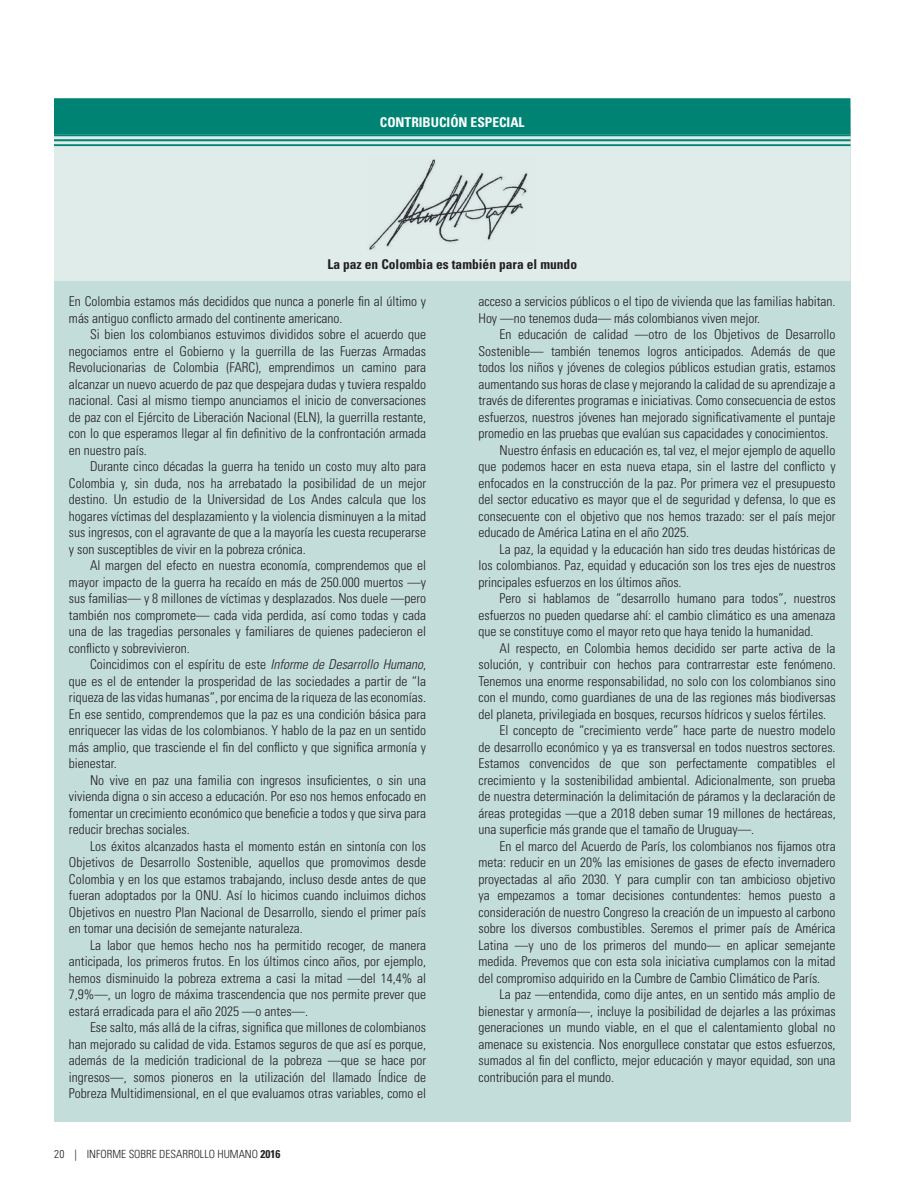
<style>
.page{position:relative;width:918px;height:1188px;background:#fff}
.page>*{position:absolute;margin:0;border:0;box-sizing:border-box;transform-origin:0 0}
.t1{font:300 condensed 13.5px/16.5px "Univers LT Std";color:#231f20;text-align:justify}
.t2{font:700 condensed 13.5px "Univers LT Std";color:#231f20}
.t3{font:700 condensed 13.5px "Univers LT Std";color:#fff}
.t4{font:300 condensed 11.25px "Univers LT Std";color:#231f20}
.s1{font-style:italic}
.s2{font-weight:700}
</style>
<div class="page">
<div style="left:54px;top:108px;width:796px;height:1014px;background:#c3ddda"></div>
<div style="left:54px;top:98px;width:796px;height:38px;background:#008373"></div>
<svg style="left:54px;top:136px;width:796px;height:8px;background:#cbe2df"></svg>
<hr style="left:54px;top:139px;width:796px;height:2px;background:#008373">
<hr style="left:54px;top:144px;width:796px;height:2px;background:#008373">
<div style="left:54px;top:146px;width:796px;height:113px;background:#dfecea"></div>
<div style="left:54px;top:254px;width:796px;height:27px;background:#dfecea"></div>
<img style="left:369px;top:159px;width:159px;height:91px">
<p class="t3" style="left:380px;top:114px;width:146px">CONTRIBUCIÓN ESPECIAL</p>
<p class="t2" style="left:327px;top:256px;width:251px">La paz en Colombia es también para el mundo</p>
<p class="t1" style="left:69px;top:293px;width:359px">En Colombia estamos más decididos que nunca a ponerle fin al último y más antiguo conflicto armado del continente americano.</p>
<p class="t1" style="left:69px;top:326px;width:359px;text-indent:21px">Si bien los colombianos estuvimos divididos sobre el acuerdo que negociamos entre el Gobierno y la guerrilla de las Fuerzas Armadas Revolucionarias de Colombia (FARC), emprendimos un camino para alcanzar un nuevo acuerdo de paz que despejara dudas y tuviera respaldo nacional. Casi al mismo tiempo anunciamos el inicio de conversaciones de paz con el Ejército de Liberación Nacional (ELN), la guerrilla restante, con lo que esperamos llegar al fin definitivo de la confrontación armada en nuestro país.</p>
<p class="t1" style="left:69px;top:458px;width:359px;text-indent:21px">Durante cinco décadas la guerra ha tenido un costo muy alto para Colombia y, sin duda, nos ha arrebatado la posibilidad de un mejor destino. Un estudio de la Universidad de Los Andes calcula que los hogares víctimas del desplazamiento y la violencia disminuyen a la mitad sus ingresos, con el agravante de que a la mayoría les cuesta recuperarse y son susceptibles de vivir en la pobreza crónica.</p>
<p class="t1" style="left:69px;top:557px;width:359px;text-indent:21px">Al margen del efecto en nuestra economía, comprendemos que el mayor impacto de la guerra ha recaído en más de 250.000 muertos —y sus familias— y 8 millones de víctimas y desplazados. Nos duele —pero también nos compromete— cada vida perdida, así como todas y cada una de las tragedias personales y familiares de quienes padecieron el conflicto y sobrevivieron.</p>
<p class="t1" style="left:69px;top:656px;width:359px;text-indent:21px">Coincidimos con el espíritu de este <span class="s1">Informe de Desarrollo Humano</span>, que es el de entender la prosperidad de las sociedades a partir de “la riqueza de las vidas humanas”, por encima de la riqueza de las economías.<br>En ese sentido, comprendemos que la paz es una condición básica para enriquecer las vidas de los colombianos. Y hablo de la paz en un sentido más amplio, que trasciende el fin del conflicto y que significa armonía y bienestar.</p>
<p class="t1" style="left:69px;top:772px;width:359px;text-indent:21px">No vive en paz una familia con ingresos insuficientes, o sin una vivienda digna o sin acceso a educación. Por eso nos hemos enfocado en fomentar un crecimiento económico que beneficie a todos y que sirva para reducir brechas sociales.</p>
<p class="t1" style="left:69px;top:838px;width:359px;text-indent:21px">Los éxitos alcanzados hasta el momento están en sintonía con los Objetivos de Desarrollo Sostenible, aquellos que promovimos desde Colombia y en los que estamos trabajando, incluso desde antes de que fueran adoptados por la ONU. Así lo hicimos cuando incluimos dichos Objetivos en nuestro Plan Nacional de Desarrollo, siendo el primer país en tomar una decisión de semejante naturaleza.</p>
<p class="t1" style="left:69px;top:937px;width:359px;text-indent:21px">La labor que hemos hecho nos ha permitido recoger, de manera anticipada, los primeros frutos. En los últimos cinco años, por ejemplo, hemos disminuido la pobreza extrema a casi la mitad —del 14,4% al 7,9%—, un logro de máxima trascendencia que nos permite prever que estará erradicada para el año 2025 —o antes—.</p>
<p class="t1" style="left:69px;top:1019px;width:359px;text-indent:21px">Ese salto, más allá de la cifras, significa que millones de colombianos han mejorado su calidad de vida. Estamos seguros de que así es porque, además de la medición tradicional de la pobreza —que se hace por ingresos—, somos pioneros en la utilización del llamado Índice de Pobreza Multidimensional, en el que evaluamos otras variables, como el</p>
<p class="t1" style="left:478px;top:293px;width:359px">acceso a servicios públicos o el tipo de vivienda que las familias habitan.<br>Hoy —no tenemos duda— más colombianos viven mejor.</p>
<p class="t1" style="left:500px;top:326px;width:338px">En educación de calidad —otro de los Objetivos de Desarrollo</p>
<p class="t1" style="left:478px;top:343px;width:359px">Sostenible— también tenemos logros anticipados. Además de que</p>
<p class="t1" style="left:478px;top:359px;width:359px">todos los niños y jóvenes de colegios públicos estudian gratis, estamos</p>
<p class="t1" style="left:478px;top:376px;width:359px">aumentando sus horas de clase y mejorando la calidad de su aprendizaje a</p>
<p class="t1" style="left:478px;top:392px;width:359px">través de diferentes programas e iniciativas. Como consecuencia de estos</p>
<p class="t1" style="left:478px;top:409px;width:359px">esfuerzos, nuestros jóvenes han mejorado significativamente el puntaje</p>
<p class="t1" style="left:478px;top:425px;width:352px">promedio en las pruebas que evalúan sus capacidades y conocimientos.</p>
<p class="t1" style="left:500px;top:442px;width:338px">Nuestro énfasis en educación es, tal vez, el mejor ejemplo de aquello</p>
<p class="t1" style="left:478px;top:458px;width:359px">que podemos hacer en esta nueva etapa, sin el lastre del conflicto y</p>
<p class="t1" style="left:478px;top:475px;width:359px">enfocados en la construcción de la paz. Por primera vez el presupuesto</p>
<p class="t1" style="left:478px;top:491px;width:359px">del sector educativo es mayor que el de seguridad y defensa, lo que es</p>
<p class="t1" style="left:478px;top:508px;width:359px">consecuente con el objetivo que nos hemos trazado: ser el país mejor</p>
<p class="t1" style="left:478px;top:524px;width:212px">educado de América Latina en el año 2025.</p>
<p class="t1" style="left:500px;top:541px;width:338px">La paz, la equidad y la educación han sido tres deudas históricas de</p>
<p class="t1" style="left:478px;top:557px;width:359px">los colombianos. Paz, equidad y educación son los tres ejes de nuestros</p>
<p class="t1" style="left:478px;top:574px;width:205px">principales esfuerzos en los últimos años.</p>
<p class="t1" style="left:500px;top:590px;width:338px">Pero si hablamos de “desarrollo humano para todos”, nuestros</p>
<p class="t1" style="left:478px;top:607px;width:359px">esfuerzos no pueden quedarse ahí: el cambio climático es una amenaza</p>
<p class="t1" style="left:478px;top:623px;width:337px">que se constituye como el mayor reto que haya tenido la humanidad.</p>
<p class="t1" style="left:500px;top:640px;width:338px">Al respecto, en Colombia hemos decidido ser parte activa de la</p>
<p class="t1" style="left:478px;top:656px;width:359px">solución, y contribuir con hechos para contrarrestar este fenómeno.</p>
<p class="t1" style="left:478px;top:673px;width:359px">Tenemos una enorme responsabilidad, no solo con los colombianos sino</p>
<p class="t1" style="left:478px;top:689px;width:359px">con el mundo, como guardianes de una de las regiones más biodiversas</p>
<p class="t1" style="left:478px;top:706px;width:349px">del planeta, privilegiada en bosques, recursos hídricos y suelos fértiles.</p>
<p class="t1" style="left:500px;top:722px;width:338px">El concepto de “crecimiento verde” hace parte de nuestro modelo</p>
<p class="t1" style="left:478px;top:739px;width:359px">de desarrollo económico y ya es transversal en todos nuestros sectores.</p>
<p class="t1" style="left:478px;top:755px;width:359px">Estamos convencidos de que son perfectamente compatibles el</p>
<p class="t1" style="left:478px;top:772px;width:359px">crecimiento y la sostenibilidad ambiental. Adicionalmente, son prueba</p>
<p class="t1" style="left:478px;top:788px;width:359px">de nuestra determinación la delimitación de páramos y la declaración de</p>
<p class="t1" style="left:478px;top:805px;width:359px">áreas protegidas —que a 2018 deben sumar 19 millones de hectáreas,</p>
<p class="t1" style="left:478px;top:821px;width:277px">una superficie más grande que el tamaño de Uruguay—.</p>
<p class="t1" style="left:500px;top:838px;width:338px">En el marco del Acuerdo de París, los colombianos nos fijamos otra</p>
<p class="t1" style="left:478px;top:854px;width:359px">meta: reducir en un 20% las emisiones de gases de efecto invernadero</p>
<p class="t1" style="left:478px;top:871px;width:359px">proyectadas al año 2030. Y para cumplir con tan ambicioso objetivo</p>
<p class="t1" style="left:478px;top:887px;width:359px">ya empezamos a tomar decisiones contundentes: hemos puesto a</p>
<p class="t1" style="left:478px;top:904px;width:359px">consideración de nuestro Congreso la creación de un impuesto al carbono</p>
<p class="t1" style="left:478px;top:920px;width:359px">sobre los diversos combustibles. Seremos el primer país de América</p>
<p class="t1" style="left:478px;top:937px;width:359px">Latina —y uno de los primeros del mundo— en aplicar semejante</p>
<p class="t1" style="left:478px;top:953px;width:359px">medida. Prevemos que con esta sola iniciativa cumplamos con la mitad</p>
<p class="t1" style="left:478px;top:970px;width:343px">del compromiso adquirido en la Cumbre de Cambio Climático de París.</p>
<p class="t1" style="left:500px;top:986px;width:338px">La paz —entendida, como dije antes, en un sentido más amplio de</p>
<p class="t1" style="left:478px;top:1003px;width:359px">bienestar y armonía—, incluye la posibilidad de dejarles a las próximas</p>
<p class="t1" style="left:478px;top:1019px;width:359px">generaciones un mundo viable, en el que el calentamiento global no</p>
<p class="t1" style="left:478px;top:1036px;width:359px">amenace su existencia. Nos enorgullece constatar que estos esfuerzos,</p>
<p class="t1" style="left:478px;top:1052px;width:359px">sumados al fin del conflicto, mejor educación y mayor equidad, son una</p>
<p class="t1" style="left:478px;top:1069px;width:137px">contribución para el mundo.</p>
<p class="t4" style="left:54px;top:1147px;width:228px">20 | INFORME SOBRE DESARROLLO HUMANO <span class="s2">2016</span></p>
</div>
